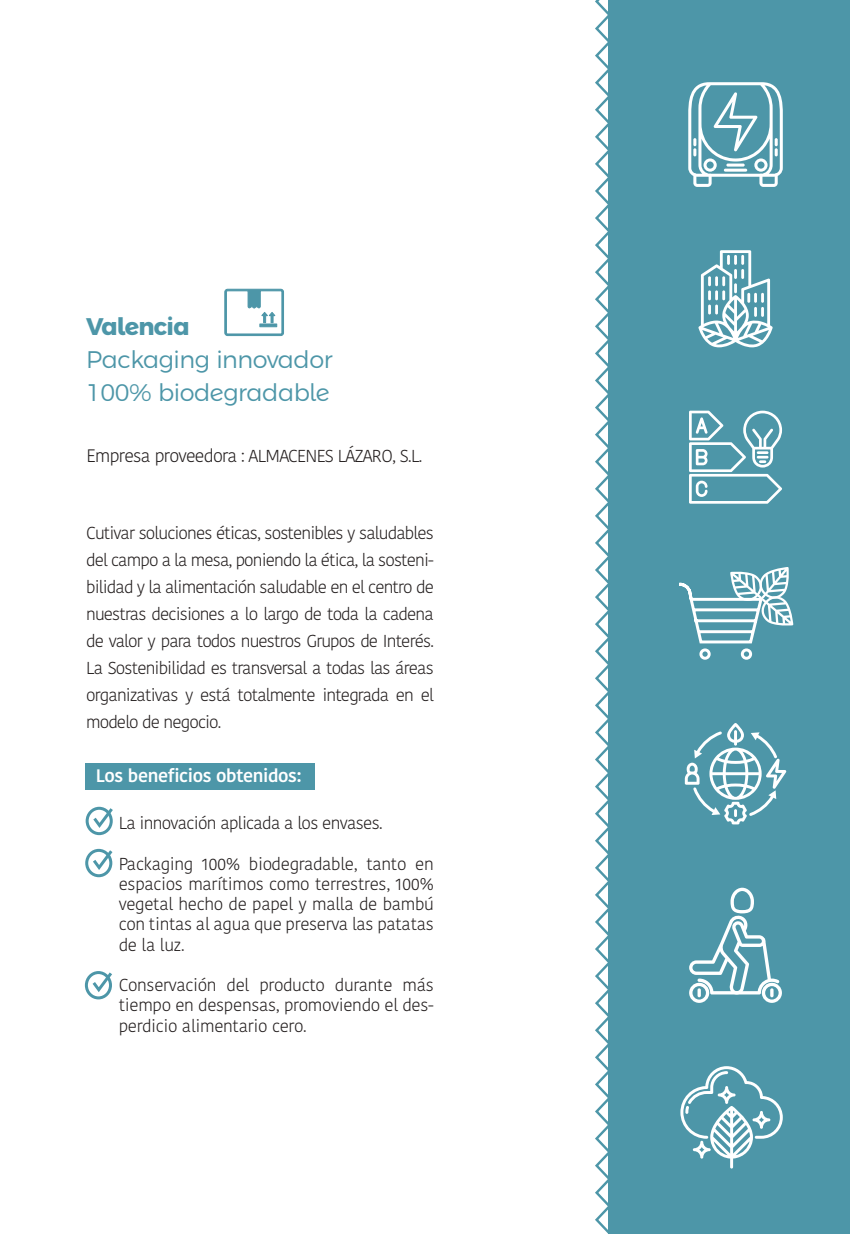
<style>
.page{position:relative;width:851px;height:1234px;background:#fff}
.page>*{position:absolute;margin:0;border:0;box-sizing:border-box;transform-origin:0 0}
.t1{font:300 24px/33px "Montserrat Alternates";letter-spacing:-.02em;color:#4d96a8}
.t2{font:700 24px "Montserrat Alternates";letter-spacing:-.03em;color:#4d96a8}
.t3{font:600 18px "Kohinoor Telugu";letter-spacing:-.02em;color:#fff}
.t4{font:300 17.25px/27px "Kohinoor Telugu";letter-spacing:-.035em;color:#241f1f;text-align:justify}
.s1{font-size:18px}
</style>
<div class="page">
<svg style="left:595px;top:0;width:13px;height:1233px"></svg>
<div style="left:608px;top:0;width:242px;height:1233px;background:#4d96a8"></div>
<svg style="left:679px;top:567px;width:114px;height:93px"></svg>
<svg style="left:684px;top:723px;width:102px;height:101px"></svg>
<svg style="left:689px;top:410px;width:93px;height:93px"></svg>
<svg style="left:688px;top:82px;width:94px;height:105px"></svg>
<svg style="left:689px;top:887px;width:92px;height:115px"></svg>
<svg style="left:680px;top:1066px;width:102px;height:102px"></svg>
<svg style="left:698px;top:250px;width:74px;height:97px"></svg>
<svg style="left:90px;top:808px;width:23px;height:22px"></svg>
<div style="left:86px;top:806px;width:27px;height:29px;border:3px solid #4d96a8;border-radius:50%"></div>
<svg style="left:90px;top:850px;width:23px;height:22px"></svg>
<div style="left:85px;top:848px;width:27px;height:29px;border:3px solid #4d96a8;border-radius:50%"></div>
<svg style="left:90px;top:972px;width:22px;height:22px"></svg>
<div style="left:85px;top:970px;width:27px;height:29px;border:3px solid #4d96a8;border-radius:50%"></div>
<div style="left:85px;top:762px;width:230px;height:27px;background:#4d96a8"></div>
<svg style="left:224px;top:288px;width:60px;height:48px"></svg>
<h1 class="t2" style="left:86px;top:306px;width:105px">Valencia</h1>
<h1 class="t1" style="left:86px;top:341px;width:248px">Packaging innovador<br>100% biodegradable</h1>
<p class="t4" style="left:87px;top:442px;width:337px"><span class="s1">Empresa proveedora :</span> ALMACENES LÁZARO, S.L.</p>
<p class="t4" style="left:86px;top:519px;width:349px">Cutivar soluciones éticas, sostenibles y saludables del campo a la mesa, poniendo la ética, la sosteni&shy;bilidad y la alimentación saludable en el centro de nuestras decisiones a lo largo de toda la cadena de valor y para todos nuestros Grupos de Interés.<br>La Sostenibilidad es transversal a todas las áreas organizativas y está totalmente integrada en el modelo de negocio.</p>
<p class="t3" style="left:96px;top:765px;width:207px">Los beneficios obtenidos:</p>
<p class="t4" style="left:119px;top:809px;width:265px">La innovación aplicada a los envases.</p>
<p class="t4" style="left:119px;top:853px;width:316px;line-height:20.2px">Packaging 100% biodegradable, tanto en espacios marítimos como terrestres, 100% vegetal hecho de papel y malla de bambú con tintas al agua que preserva las patatas de la luz.</p>
<p class="t4" style="left:119px;top:974px;width:316px;line-height:20.2px">Conservación del producto durante más tiempo en despensas, promoviendo el des&shy;perdicio alimentario cero.</p>
</div>
